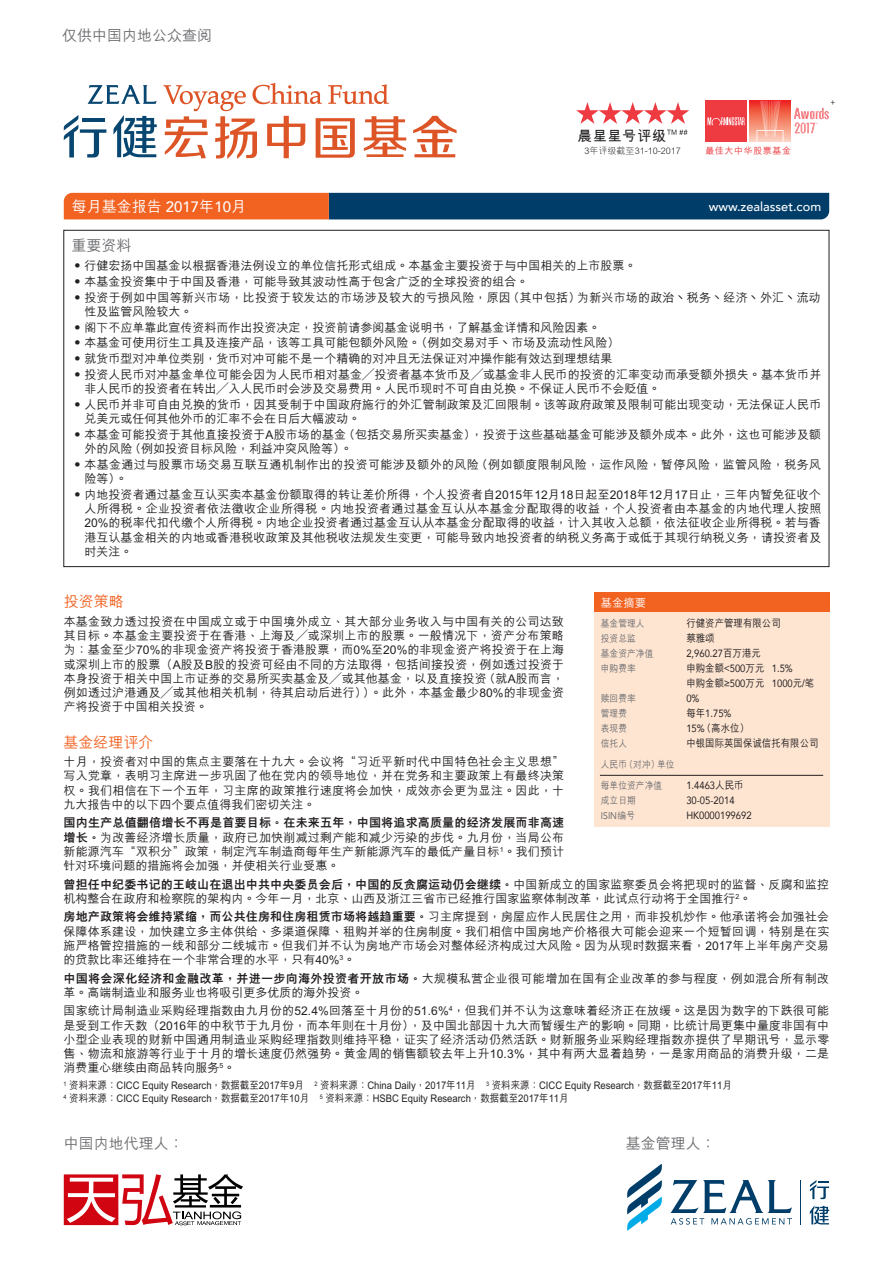
<style>
.page{position:relative;width:893px;height:1263px;background:#fff}
.page>*{position:absolute;margin:0;border:0;box-sizing:border-box;transform-origin:0 0}
.t1{font:500 15px "M Hei HKS";color:#6c6d70}
.t2{font:500 15px "M Hei HKS";color:#fff}
.t3{font:500 15px "M Hei HKS";color:#f26221}
.t4{font:700 14.25px "M Hei HKS";letter-spacing:.04em;color:#231f20}
.t5{font:500 12.75px "Avenir";color:#fff}
.t6{font:500 12px/14.2px "M Hei HKS";letter-spacing:.005em;color:#231f20;text-align:justify}
.t7{font:500 12px/14.2px "M Hei HKS";letter-spacing:.03em;color:#231f20}
.t8{font:500 11.25px "M Hei HKS";color:#fff}
.t9{font:500 10.5px/15px "M Hei HKS";color:#231f20;scale:.9 1}
.t10{font:10.5px/15px "Avenir";color:#231f20;scale:.9 1}
.t11{font:500 9.75px/15px "M Hei HKS";color:#6c6d70;scale:.9 1}
.t12{font:9.75px "Avenir";color:#6c6d70;scale:.9 1}
.t13{font:300 9px "M Hei HKS";color:#231f20}
.t14{font:500 9px "M Hei HKS";letter-spacing:.065em;color:#ee3a41}
.t15{font:300 8.1px "ST Heiti TC";color:#231f20}
.s1{font-family:"Avenir"}
.s2{font-weight:800}
.s3{font-family:"M Hei HKS";font-weight:500}
.s4{font-family:"Helvetica Neue"}
.s5{font-family:"Helvetica Neue";font-weight:400}
.s6{font-family:"Avenir";font-weight:400}
</style>
<div class="page">
<svg style="left:627px;top:1163px;width:35px;height:68px"></svg>
<hr style="left:801px;top:1180px;width:1px;height:44px;background:#003d69">
<svg style="left:671px;top:1180px;width:121px;height:44px"></svg>
<svg style="left:810px;top:1180px;width:19px;height:19px"></svg>
<svg style="left:810px;top:1205px;width:19px;height:19px"></svg>
<svg style="left:64px;top:193px;width:765px;height:26px;background:#534a50"></svg>
<svg style="left:64px;top:1174px;width:179px;height:51px"></svg>
<div style="left:594px;top:592px;width:235px;height:235px;background:#fee5d2"></div>
<div style="left:594px;top:592px;width:235px;height:20px;background:#f26221"></div>
<hr style="left:600px;top:775px;width:223px;height:1px;background:#231f20">
<svg style="left:667px;top:130px;width:20px;height:5px"></svg>
<svg style="left:576px;top:102px;width:113px;height:22px"></svg>
<svg style="left:64px;top:115px;width:42px;height:43px"></svg>
<hr style="left:82px;top:118px;width:22px;height:3px;background:#064671">
<svg style="left:113px;top:115px;width:44px;height:42px"></svg>
<svg style="left:88px;top:85px;width:69px;height:19px"></svg>
<svg style="left:413px;top:116px;width:44px;height:41px"></svg>
<svg style="left:163px;top:83px;width:243px;height:76px"></svg>
<div style="left:705px;top:101px;width:41px;height:41px;background:#ee3a41"></div>
<svg style="left:707px;top:117px;width:38px;height:8px"></svg>
<svg style="left:749px;top:101px;width:41px;height:41px"></svg>
<svg style="left:756px;top:101px;width:27px;height:41px"></svg>
<svg style="left:794px;top:108px;width:35px;height:25px"></svg>
<p class="t1" style="left:62px;top:24px;width:151px">僅供中國內地公眾查閱</p>
<p class="t4" style="left:578px;top:125px;width:90px">晨星星號評級</p>
<p class="t13" style="left:584px;top:144px;width:98px">3年評級截至31-10-2017</p>
<p class="t14" style="left:705px;top:144px;width:87px">最佳大中華股票基金</p>
<p class="t15" style="left:829px;top:95px;width:10px">＋</p>
<p class="t2" style="left:72px;top:195px;width:176px">每月基金報告 <span class="s1">2017</span>年<span class="s1">10</span>月</p>
<p class="t5" style="left:709px;top:196px;width:114px">www.zealasset.com</p>
<p class="t1" style="left:72px;top:235px;width:61px">重要資料</p>
<p class="t6" style="left:72px;top:258px;width:566px">•行健宏揚中國基金以根據香港法例設立的單位信託形式組成。本基金主要投資於與中國相關的上市股票。</p>
<p class="t6" style="left:72px;top:273px;width:458px">•本基金投資集中於中國及香港，可能導致其波動性高於包含廣泛的全球投資的組合。</p>
<p class="t6" style="left:84px;top:289px;width:738px;text-indent:-13px">•投資於例如中國等新興市場，比投資於較發達的市場涉及較大的虧損風險，原因（其中包括）為新興市場的政治丶稅務丶經濟丶外匯丶流動性及監管風險較大。</p>
<p class="t6" style="left:72px;top:319px;width:530px">•閣下不應單靠此宣傳資料而作出投資決定，投資前請參閱基金說明書，瞭解基金詳情和風險因素。</p>
<p class="t6" style="left:72px;top:335px;width:549px">•本基金可使用衍生工具及連接產品，該等工具可能包額外風險。（例如交易對手丶市場及流動性風險）</p>
<p class="t6" style="left:72px;top:350px;width:542px">•就貨幣型對衝單位類別，貨幣對衝可能不是一個精確的對衝且無法保證對衝操作能有效達到理想結果</p>
<p class="t6" style="left:84px;top:366px;width:738px;text-indent:-13px">•投資人民幣對衝基金單位可能會因為人民幣相對基金╱投資者基本貨幣及╱或基金非人民幣的投資的匯率變動而承受額外損失。基本貨幣並非人民幣的投資者在轉出╱入人民幣時會涉及交易費用。人民幣現時不可自由兌換。不保證人民幣不會貶值。</p>
<p class="t6" style="left:84px;top:396px;width:738px;text-indent:-13px">•人民幣並非可自由兌換的貨幣，因其受制於中國政府施行的外匯管制政策及匯回限制。該等政府政策及限制可能出現變動，無法保證人民幣兌美元或任何其他外幣的匯率不會在日後大幅波動。</p>
<p class="t6" style="left:84px;top:426px;width:738px;text-indent:-13px">•本基金可能投資於其他直接投資於A股市場的基金（包括交易所買賣基金），投資於這些基礎基金可能涉及額外成本。此外，這也可能涉及額外的風險（例如投資目標風險，利益衝突風險等）。</p>
<p class="t7" style="left:84px;top:456px;width:738px;text-indent:-13px">•本基金通過與股票市場交易互聯互通機製作出的投資可能涉及額外的風險（例如額度限制風險，運作風險，暫停風險，監管風險，稅務風險等）。</p>
<p class="t6" style="left:84px;top:486px;width:738px;text-indent:-13px">•內地投資者通過基金互認買賣本基金份額取得的轉讓差價所得，個人投資者自2015年12月18日起至2018年12月17日止，三年內暫免征收個人所得稅。企業投資者依法徵收企業所得稅。內地投資者通過基金互認從本基金分配取得的收益，個人投資者由本基金的內地代理人按照20%的稅率代扣代繳個人所得稅。內地企業投資者通過基金互認從本基金分配取得的收益，計入其收入總額，依法征收企業所得稅。若與香港互認基金相關的內地或香港稅收政策及其他稅收法規發生變更，可能導致內地投資者的納稅義務高於或低於其現行納稅義務，請投資者及時關注。</p>
<p class="t3" style="left:64px;top:591px;width:61px">投資策略</p>
<p class="t6" style="left:64px;top:613px;width:502px">本基金致力透過投資在中國成立或於中國境外成立、其大部分業務收入與中國有關的公司達致其目標。本基金主要投資於在香港、上海及╱或深圳上市的股票。一般情況下，資產分佈策略為：基金至少70%的非現金資產將投資於香港股票，而0%至20%的非現金資產將投資於在上海或深圳上市的股票（A股及B股的投資可經由不同的方法取得，包括間接投資，例如透過投資於本身投資於相關中國上市證券的交易所買賣基金及╱或其他基金，以及直接投資（就A股而言，例如透過滬港通及╱或其他相關機制，待其啟動後進行））。此外，本基金最少80%的非現金資產將投資於中國相關投資。</p>
<p class="t3" style="left:64px;top:731px;width:91px">基金經理評介</p>
<p class="t6" style="left:64px;top:753px;width:502px">十月，投資者對中國的焦點主要落在十九大。會議將“習近平新時代中國特色社會主義思想”寫入黨章，表明習主席進一步鞏固了他在黨內的領導地位，並在黨務和主要政策上有最終決策權。我們相信在下一個五年，習主席的政策推行速度將會加快，成效亦會更為顯注。因此，十九大報告中的以下四個要點值得我們密切關注。</p>
<p class="t6" style="left:64px;top:815px;width:502px"><span class="s2">國內生產總值翻倍增長不再是首要目標。在未來五年，中國將追求高質量的經濟發展而非高速增長。</span>為改善經濟增長質量，政府已加快削減過剩產能和減少污染的步伐。九月份，當局公佈新能源汽車“雙積分”政策，制定汽車製造商每年生產新能源汽車的最低產量目標<sup>1</sup>。我們預計針對環境問題的措施將會加強，並使相關行業受惠。</p>
<p class="t6" style="left:64px;top:876px;width:767px"><span class="s2">曾擔任中紀委書記的王岐山在退出中共中央委員會後，中國的反貪腐運動仍會繼續。</span>中國新成立的國家監察委員會將把現時的監督、反腐和監控機構整合在政府和檢察院的架構內。今年一月，北京、山西及浙江三省市已經推行國家監察體制改革，此試點行動將於全國推行<sup>2</sup>。</p>
<p class="t6" style="left:64px;top:909px;width:767px"><span class="s2">房地產政策將會維持緊縮，而公共住房和住房租賃市場將越趨重要。</span>習主席提到，房屋應作人民居住之用，而非投機炒作。他承諾將會加強社會保障體系建設，加快建立多主體供給、多渠道保障、租購並舉的住房制度。我們相信中國房地產價格很大可能會迎來一個短暫回調，特別是在實施嚴格管控措施的一線和部分二線城市。但我們並不認為房地產市場會對整體經濟構成過大風險。因為從現時數據來看，2017年上半年房產交易的貸款比率還維持在一個非常合理的水平，只有40%<sup>3</sup>。</p>
<p class="t7" style="left:64px;top:970px;width:767px"><span class="s2">中國將會深化經濟和金融改革，並進一步向海外投資者開放市場。</span>大規模私營企業很可能增加在國有企業改革的參與程度，例如混合所有制改革。高端製造業和服務業也將吸引更多優質的海外投資。</p>
<p class="t6" style="left:64px;top:1003px;width:767px">國家統計局製造業採購經理指數由九月份的52.4%回落至十月份的51.6%<sup>4</sup>，但我們並不認為這意味着經濟正在放緩。這是因為數字的下跌很可能是受到工作天數（2016年的中秋節於九月份，而本年則在十月份），及中國北部因十九大而暫緩生產的影響。同期，比統計局更集中量度非國有中小型企業表現的財新中國通用製造業採購經理指數則維持平穩，證實了經濟活動仍然活躍。財新服務業採購經理指數亦提供了早期訊號，顯示零售、物流和旅遊等行業於十月的增長速度仍然強勢。黃金周的銷售額較去年上升10.3%，其中有兩大顯着趨勢，一是家用商品的消費升級，二是消費重心繼續由商品轉向服務<sup>5</sup>。</p>
<p class="t9" style="left:64px;top:1078px;width:744px;line-height:12.8px"><sup>1</sup> 資料來源：CICC Equity Research，數據截至2017年9月 <sup>2</sup> 資料來源：China Daily，2017年11月 <sup>3</sup> 資料來源：CICC Equity Research，數據截至2017年11月<br><sup>4</sup> 資料來源：CICC Equity Research，數據截至2017年10月 <sup>5</sup> 資料來源：HSBC Equity Research，數據截至2017年11月</p>
<p class="t8" style="left:601px;top:594px;width:46px">基金摘要</p>
<p class="t11" style="left:601px;top:615px;width:60px">基金管理人投資總監<br>基金資產淨值申購費率</p>
<p class="t11" style="left:601px;top:690px;width:40px">贖回費率管理費表現費信託人</p>
<p class="t11" style="left:601px;top:753px;width:83px;line-height:20.7px">人民幣（對沖）單位每單位資產淨值</p>
<p class="t11" style="left:601px;top:792px;width:40px">成立日期</p>
<p class="t12" style="left:601px;top:808px;width:40px">ISIN<span class="s3">編號</span></p>
<p class="t9" style="left:686px;top:615px;width:107px">行健資產管理有限公司蔡雅頌</p>
<p class="t10" style="left:686px;top:646px;width:120px">2,960.27<span class="s3">百萬港元<br>申購金額</span><span class="s4">&lt;</span>500<span class="s3">萬元</span> 1.5%</p>
<p class="t9" style="left:686px;top:675px;width:144px">申購金額<span class="s5">≥</span><span class="s6">500</span>萬元 <span class="s6">1000</span>元/筆</p>
<p class="t10" style="left:686px;top:691px;width:52px">0%<br><span class="s3">每年</span>1.75%</p>
<p class="t9" style="left:686px;top:720px;width:148px"><span class="s6">15%</span>（高水位）<br>中銀國際英國保誠信託有限公司</p>
<p class="t10" style="left:686px;top:778px;width:74px">1.4463<span class="s3">人民幣<br></span>30-05-2014<br>HK0000199692</p>
<p class="t1" style="left:64px;top:1132px;width:122px">中國內地代理人：</p>
<p class="t1" style="left:626px;top:1132px;width:91px">基金管理人：</p>
</div>
